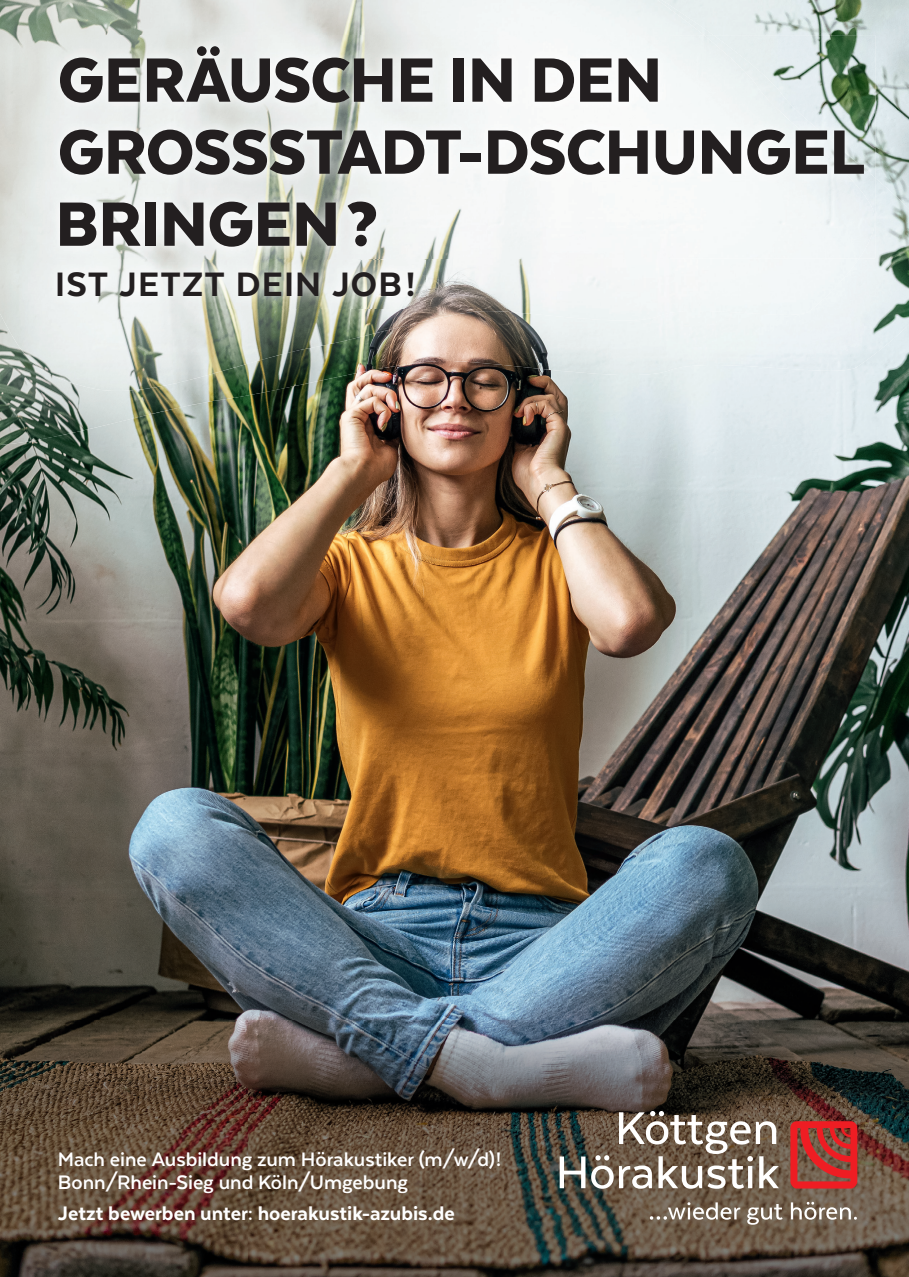
<style>
.page{position:relative;width:909px;height:1277px;background:#fff}
.page>*{position:absolute;margin:0;border:0;box-sizing:border-box;transform-origin:0 0}
.t1{font:900 72px/72px "Texta";letter-spacing:-.01em;color:#231f20}
.t2{font:800 39px "Texta";letter-spacing:.03em;color:#231f20}
.t3{font:700 22.5px/22.5px "Texta";color:#fff}
.t4{font:800 22.5px "Texta";color:#fff}
</style>
<div class="page">
<img style="left:0;top:0;width:909px;height:1276px">
<img style="left:704px;top:0;width:9px;height:35px">
<img style="left:862px;top:178px;width:47px;height:186px">
<div style="left:811px;top:258px;width:51px;height:113px;background:#e7eff2"></div>
<img style="left:0;top:389px;width:45px;height:56px">
<img style="left:350px;top:339px;width:461px;height:46px">
<img style="left:44px;top:389px;width:205px;height:49px">
<img style="left:249px;top:391px;width:51px;height:4px">
<img style="left:0;top:0;width:95px;height:389px">
<img style="left:95px;top:0;width:609px;height:35px">
<img style="left:95px;top:258px;width:255px;height:133px">
<img style="left:350px;top:258px;width:509px;height:81px">
<svg style="left:560px;top:1156px;width:25px;height:32px"></svg>
<svg style="left:591px;top:1110px;width:188px;height:78px"></svg>
<svg style="left:650px;top:1202px;width:90px;height:17px;background:#938678"></svg>
<svg style="left:747px;top:1203px;width:36px;height:21px"></svg>
<svg style="left:791px;top:1201px;width:66px;height:18px"></svg>
<svg style="left:790px;top:1121px;width:67px;height:67px;background:#b93531"></svg>
<img style="left:773px;top:35px;width:103px;height:117px">
<img style="left:48px;top:35px;width:725px;height:223px">
<img style="left:773px;top:104px;width:52px;height:154px">
<img style="left:824px;top:152px;width:52px;height:106px">
<img style="left:46px;top:260px;width:379px;height:48px">
<svg style="left:0;top:0;width:8px;height:8px"></svg>
<svg style="left:0;top:1269px;width:8px;height:8px"></svg>
<h1 class="t1" style="left:56px;top:43px;width:812px">GERÄUSCHE IN DEN<br>GROSSSTADT-DSCHUNGEL<br>BRINGEN?</h1>
<h2 class="t2" style="left:55px;top:264px;width:362px">IST JETZT DEIN JOB !</h2>
<p class="t3" style="left:58px;top:1148px;width:445px">Mach eine Ausbildung zum Hörakustiker (m/w/d) !<br>Bonn/Rhein-Sieg und Köln/Umgebung</p>
<p class="t4" style="left:58px;top:1201px;width:398px">Jetzt bewerben unter: hoerakustik-azubis.de</p>
</div>
